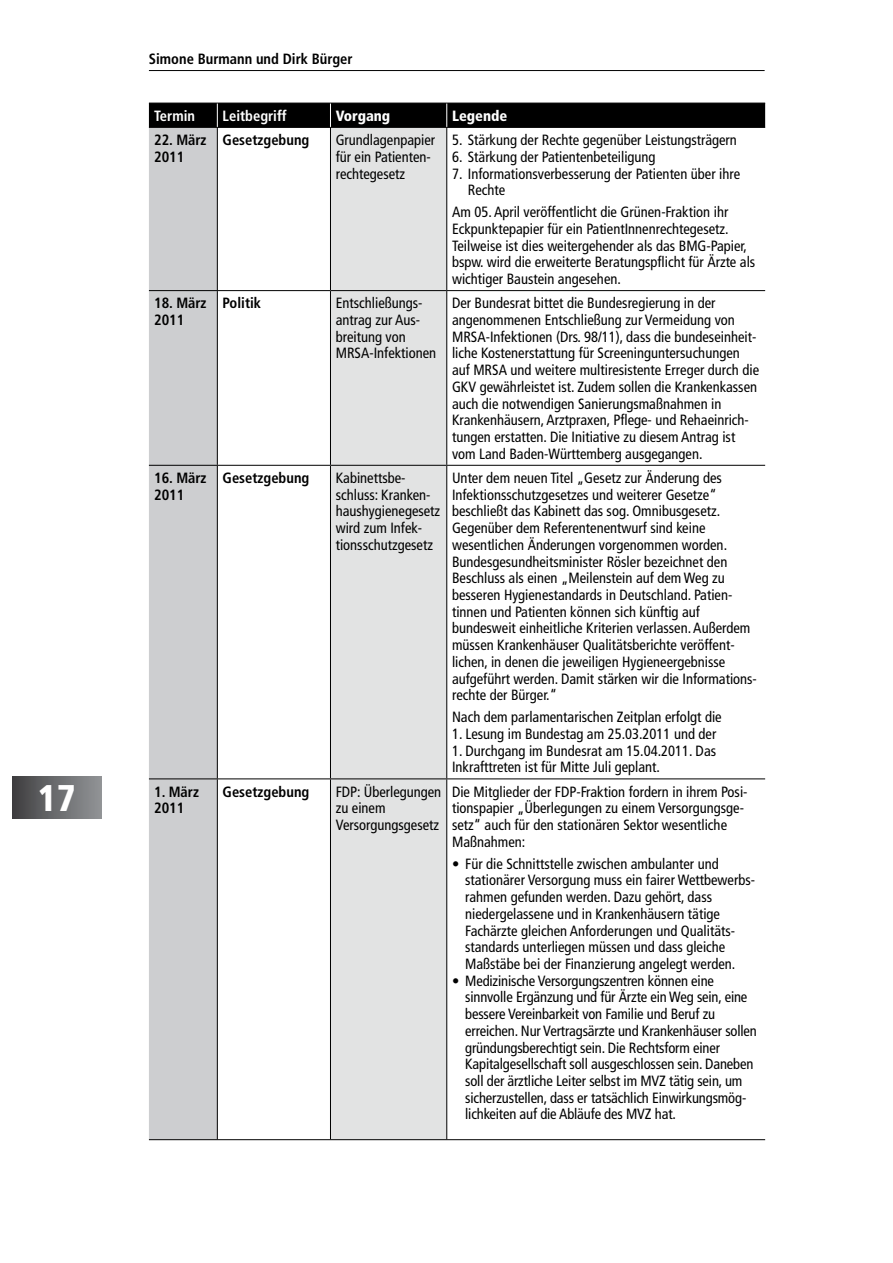
<style>
.page{position:relative;width:893px;height:1263px;background:#fff}
.page>*{position:absolute;margin:0;border:0;box-sizing:border-box;transform-origin:0 0}
.t1{font:900 condensed 37.2px "Frutiger";color:#fff}
.t2{font:condensed 14.85px/16.6px "Frutiger";color:#000}
.t3{font:700 condensed 14.85px/16.6px "Frutiger";color:#000}
.t4{font:700 condensed 14.85px "Frutiger";color:#fff}
.t5{font:900 condensed 14.85px "Frutiger";color:#fff}
</style>
<div class="page">
<hr style="left:149px;top:70px;width:616px;height:1px;background:#000">
<hr style="left:12px;top:776px;width:2px;height:42px;background:#3d3c3e">
<hr style="left:14px;top:776px;width:2px;height:42px;background:#3f3e40">
<hr style="left:16px;top:776px;width:1px;height:42px;background:#414042">
<hr style="left:17px;top:776px;width:2px;height:42px;background:#434244">
<hr style="left:19px;top:776px;width:2px;height:42px;background:#454446">
<hr style="left:21px;top:776px;width:1px;height:42px;background:#474648">
<hr style="left:22px;top:776px;width:2px;height:42px;background:#48484a">
<hr style="left:24px;top:776px;width:2px;height:42px;background:#4a4a4c">
<hr style="left:26px;top:776px;width:2px;height:42px;background:#4d4c4e">
<hr style="left:28px;top:776px;width:2px;height:42px;background:#504f51">
<hr style="left:30px;top:776px;width:2px;height:42px;background:#525253">
<hr style="left:32px;top:776px;width:2px;height:42px;background:#535355">
<hr style="left:34px;top:776px;width:2px;height:42px;background:#555658">
<hr style="left:36px;top:776px;width:2px;height:42px;background:#58585b">
<hr style="left:38px;top:776px;width:2px;height:42px;background:#5a5b5d">
<hr style="left:40px;top:776px;width:2px;height:42px;background:#5c5d60">
<hr style="left:42px;top:776px;width:2px;height:42px;background:#5e5f60">
<hr style="left:44px;top:776px;width:2px;height:42px;background:#606162">
<hr style="left:46px;top:776px;width:2px;height:42px;background:#616265">
<hr style="left:48px;top:776px;width:2px;height:42px;background:#636467">
<hr style="left:50px;top:776px;width:1px;height:42px;background:#646769">
<hr style="left:51px;top:776px;width:2px;height:42px;background:#67686b">
<hr style="left:53px;top:776px;width:2px;height:42px;background:#696a6c">
<hr style="left:55px;top:776px;width:2px;height:42px;background:#6a6b6d">
<hr style="left:57px;top:776px;width:2px;height:42px;background:#6c6d6f">
<hr style="left:59px;top:776px;width:2px;height:42px;background:#6d6f71">
<hr style="left:61px;top:776px;width:2px;height:42px;background:#6f7073">
<hr style="left:63px;top:776px;width:2px;height:42px;background:#717375">
<hr style="left:65px;top:776px;width:2px;height:42px;background:#737477">
<hr style="left:67px;top:776px;width:2px;height:42px;background:#747678">
<hr style="left:69px;top:776px;width:2px;height:42px;background:#76787a">
<hr style="left:71px;top:776px;width:2px;height:42px;background:#787a7c">
<hr style="left:73px;top:776px;width:2px;height:42px;background:#797b7e">
<hr style="left:75px;top:776px;width:2px;height:42px;background:#7c7d80">
<hr style="left:77px;top:776px;width:2px;height:42px;background:#7d7f81">
<hr style="left:79px;top:776px;width:1px;height:42px;background:#7f8083">
<hr style="left:80px;top:776px;width:2px;height:42px;background:#808284">
<hr style="left:82px;top:776px;width:2px;height:42px;background:#828386">
<hr style="left:84px;top:776px;width:2px;height:42px;background:#838588">
<hr style="left:86px;top:776px;width:2px;height:42px;background:#85878a">
<hr style="left:88px;top:776px;width:2px;height:42px;background:#87898b">
<hr style="left:90px;top:776px;width:2px;height:42px;background:#888a8d">
<hr style="left:92px;top:776px;width:2px;height:42px;background:#8a8c8f">
<hr style="left:94px;top:776px;width:2px;height:42px;background:#8c8e91">
<hr style="left:96px;top:776px;width:2px;height:42px;background:#8d8f92">
<hr style="left:98px;top:776px;width:2px;height:42px;background:#909294">
<hr style="left:100px;top:776px;width:2px;height:42px;background:#919395">
<hr style="left:102px;top:776px;width:1px;height:42px;background:#939598">
<div style="left:149px;top:128px;width:68px;height:1011px;background:#cdced0"></div>
<div style="left:331px;top:128px;width:115px;height:1011px;background:#e2e3e3"></div>
<hr style="left:217px;top:128px;width:1px;height:162px;background:#000">
<hr style="left:330px;top:128px;width:1px;height:162px;background:#000">
<hr style="left:446px;top:128px;width:1px;height:162px;background:#000">
<hr style="left:149px;top:290px;width:181px;height:1px;background:#000">
<hr style="left:217px;top:291px;width:1px;height:174px;background:#000">
<hr style="left:330px;top:290px;width:117px;height:1px;background:#000">
<hr style="left:330px;top:291px;width:1px;height:174px;background:#000">
<hr style="left:447px;top:290px;width:318px;height:1px;background:#000">
<hr style="left:446px;top:291px;width:1px;height:174px;background:#000">
<hr style="left:149px;top:465px;width:181px;height:1px;background:#000">
<hr style="left:217px;top:466px;width:1px;height:312px;background:#000">
<hr style="left:330px;top:465px;width:117px;height:1px;background:#000">
<hr style="left:330px;top:466px;width:1px;height:312px;background:#000">
<hr style="left:447px;top:465px;width:318px;height:1px;background:#000">
<hr style="left:446px;top:466px;width:1px;height:312px;background:#000">
<hr style="left:149px;top:778px;width:181px;height:1px;background:#000">
<hr style="left:217px;top:779px;width:1px;height:360px;background:#000">
<hr style="left:330px;top:778px;width:117px;height:1px;background:#000">
<hr style="left:330px;top:779px;width:1px;height:360px;background:#000">
<hr style="left:447px;top:778px;width:318px;height:1px;background:#000">
<hr style="left:446px;top:779px;width:1px;height:360px;background:#000">
<hr style="left:149px;top:1139px;width:616px;height:1px;background:#000">
<hr style="left:149px;top:127px;width:616px;height:1px;background:#000">
<div style="left:149px;top:103px;width:616px;height:24px;background:#000"></div>
<h1 class="t1" style="left:38px;top:776px;width:39px">17</h1>
<p class="t3" style="left:149px;top:50px;width:205px">Simone Burmann und Dirk Bürger</p>
<p class="t4" style="left:154px;top:107px;width:42px">Termin</p>
<p class="t4" style="left:223px;top:107px;width:66px">Leitbegriff</p>
<p class="t5" style="left:336px;top:107px;width:56px">Vorgang</p>
<p class="t5" style="left:452px;top:107px;width:57px">Legende</p>
<p class="t3" style="left:154px;top:132px;width:54px">22. März<br>2011</p>
<p class="t3" style="left:223px;top:132px;width:88px">Gesetzgebung</p>
<p class="t2" style="left:336px;top:132px;width:101px">Grundlagenpapier für ein Patienten&shy;rechtegesetz</p>
<p class="t2" style="left:452px;top:132px;width:286px">5. Stärkung der Rechte gegenüber Leistungsträgern</p>
<p class="t2" style="left:452px;top:148px;width:205px">6. Stärkung der Patientenbeteiligung</p>
<p class="t2" style="left:468px;top:165px;width:274px;text-indent:-16px">7. Informationsverbesserung der Patienten über ihre<br>Rechte</p>
<p class="t2" style="left:452px;top:204px;width:305px">Am 05. April veröffentlicht die Grünen-Fraktion ihr Eckpunktepapier für ein PatientInnenrechtegesetz.<br>Teilweise ist dies weitergehender als das BMG-Papier, bspw. wird die erweiterte Beratungspflicht für Ärzte als wichtiger Baustein angesehen.</p>
<p class="t3" style="left:154px;top:295px;width:54px">18. März<br>2011</p>
<p class="t3" style="left:223px;top:295px;width:40px">Politik</p>
<p class="t2" style="left:336px;top:295px;width:102px">Entschließungs&shy;antrag zur Aus&shy;breitung von<br>MRSA-Infektionen</p>
<p class="t2" style="left:452px;top:295px;width:309px">Der Bundesrat bittet die Bundesregierung in der angenommenen Entschließung zur Vermeidung von MRSA-Infektionen (Drs. 98/11), dass die bundeseinheit&shy;liche Kostenerstattung für Screeninguntersuchungen auf MRSA und weitere multiresistente Erreger durch die GKV gewährleistet ist. Zudem sollen die Krankenkassen auch die notwendigen Sanierungsmaßnahmen in Krankenhäusern, Arztpraxen, Pflege- und Rehaeinrich&shy;tungen erstatten. Die Initiative zu diesem Antrag ist vom Land Baden-Württemberg ausgegangen.</p>
<p class="t3" style="left:154px;top:470px;width:54px">16. März<br>2011</p>
<p class="t3" style="left:223px;top:470px;width:88px">Gesetzgebung</p>
<p class="t2" style="left:336px;top:470px;width:106px">Kabinettsbe&shy;schluss: Kranken&shy;haushygienegesetz wird zum Infek&shy;tionsschutzgesetz</p>
<p class="t2" style="left:452px;top:470px;width:306px">Unter dem neuen Titel „Gesetz zur Änderung des Infektionsschutzgesetzes und weiterer Gesetze“ beschließt das Kabinett das sog. Omnibusgesetz.<br>Gegenüber dem Referentenentwurf sind keine wesentlichen Änderungen vorgenommen worden.<br>Bundesgesundheitsminister Rösler bezeichnet den Beschluss als einen „Meilenstein auf dem Weg zu besseren Hygienestandards in Deutschland. Patien&shy;tinnen und Patienten können sich künftig auf bundesweit einheitliche Kriterien verlassen. Außerdem müssen Krankenhäuser Qualitätsberichte veröffent&shy;lichen, in denen die jeweiligen Hygieneergebnisse aufgeführt werden. Damit stärken wir die Informations&shy;rechte der Bürger.“</p>
<p class="t2" style="left:452px;top:709px;width:271px">Nach dem parlamentarischen Zeitplan erfolgt die</p>
<p class="t2" style="left:452px;top:725px;width:266px">1. Lesung im Bundestag am 25.03.2011 und der</p>
<p class="t2" style="left:452px;top:742px;width:266px">1. Durchgang im Bundesrat am 15.04.2011. Das<br>Inkrafttreten ist für Mitte Juli geplant.</p>
<p class="t3" style="left:154px;top:783px;width:46px">1. März<br>2011</p>
<p class="t3" style="left:223px;top:783px;width:88px">Gesetzgebung</p>
<p class="t2" style="left:336px;top:783px;width:107px">FDP: Überlegungen zu einem<br>Versorgungsgesetz</p>
<p class="t2" style="left:452px;top:783px;width:297px">Die Mitglieder der FDP-Fraktion fordern in ihrem Posi&shy;tionspapier „Überlegungen zu einem Versorgungsge&shy;setz“ auch für den stationären Sektor wesentliche Maßnahmen:</p>
<p class="t2" style="left:465px;top:855px;width:291px;text-indent:-13px">• Für die Schnittstelle zwischen ambulanter und stationärer Versorgung muss ein fairer Wettbewerbs&shy;rahmen gefunden werden. Dazu gehört, dass niedergelassene und in Krankenhäusern tätige Fachärzte gleichen Anforderungen und Qualitäts&shy;standards unterliegen müssen und dass gleiche Maßstäbe bei der Finanzierung angelegt werden.</p>
<p class="t2" style="left:465px;top:972px;width:293px;text-indent:-13px">• Medizinische Versorgungszentren können eine sinnvolle Ergänzung und für Ärzte ein Weg sein, eine bessere Vereinbarkeit von Familie und Beruf zu erreichen. Nur Vertragsärzte und Krankenhäuser sollen gründungsberechtigt sein. Die Rechtsform einer Kapitalgesellschaft soll ausgeschlossen sein. Daneben soll der ärztliche Leiter selbst im MVZ tätig sein, um sicherzustellen, dass er tatsächlich Einwirkungsmög&shy;lichkeiten auf die Abläufe des MVZ hat.</p>
</div>
